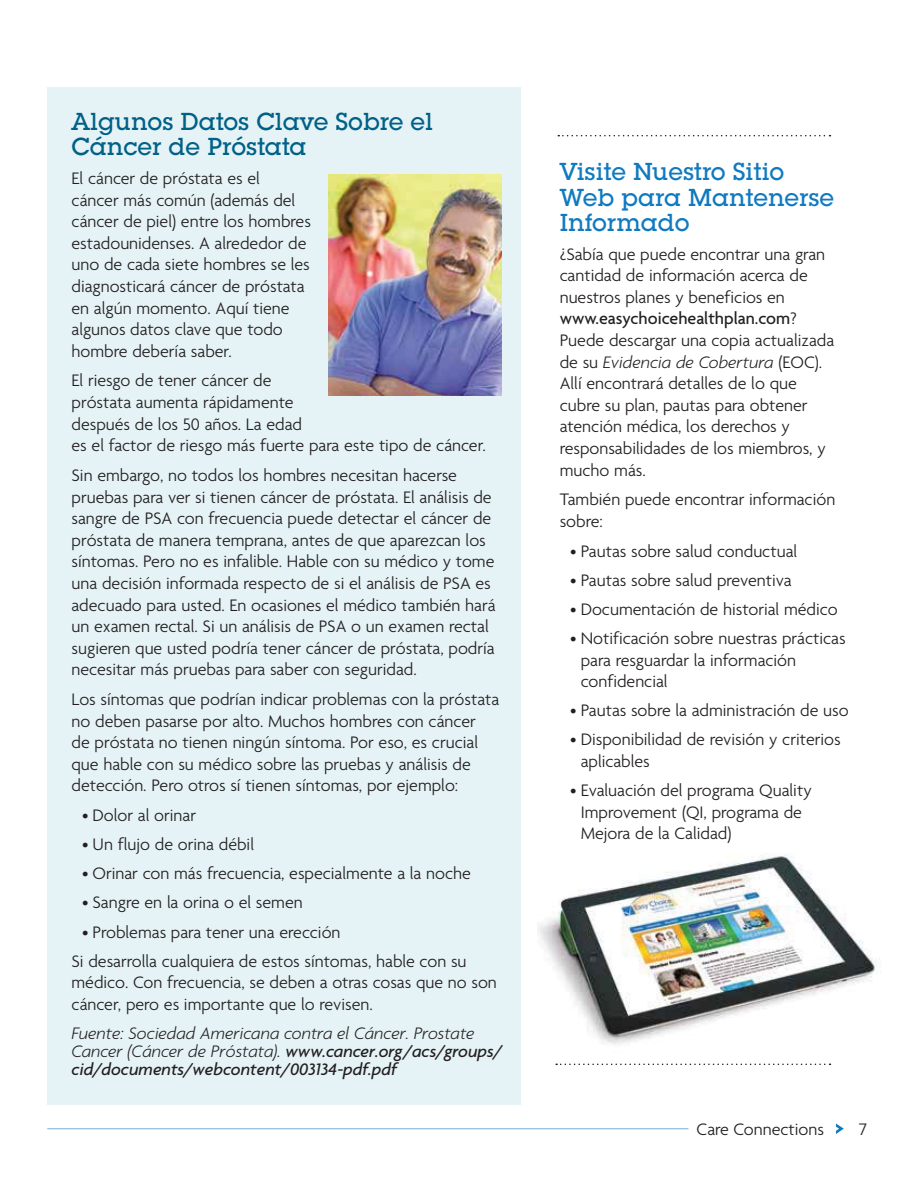
<style>
.page{position:relative;width:918px;height:1188px;background:#fff}
.page>*{position:absolute;margin:0;border:0;box-sizing:border-box;transform-origin:0 0}
.t1{font:500 24px/25.5px "Lubalin Graph Std";color:#107ac0}
.t2{font:500 24px/25.5px "Lubalin Graph Std";color:#006086}
.t3{font:18px/21.6px "Agenda OTF Lig";color:#231f20}
.t4{font:italic 18px/18px "Agenda OTF Med";color:#231f20}
.t5{font:italic 18px "Agenda OTF Lig";color:#231f20}
.t6{font:18px "Agenda OTF Med";color:#231f20}
.s1{font-family:"Agenda OTF Lig"}
.s2{font-style:italic}
</style>
<div class="page">
<svg style="left:836px;top:1124px;width:8px;height:10px"></svg>
<hr style="left:47px;top:1128px;width:642px;height:1px;background:#7baddd">
<img style="left:538px;top:854px;width:342px;height:212px">
<div style="left:47px;top:87px;width:474px;height:1017px;background:#e5f3f6"></div>
<img style="left:328px;top:175px;width:173px;height:221px">
<svg style="left:556px;top:1064px;width:275px;height:1px"></svg>
<svg style="left:558px;top:135px;width:273px;height:1px"></svg>
<h1 class="t2" style="left:72px;top:110px;width:363px">Algunos Datos Clave Sobre el<br>Cáncer de Próstata</h1>
<p class="t3" style="left:72px;top:169px;width:241px">El cáncer de próstata es el cáncer más común (además del cáncer de piel) entre los hombres estadounidenses. A alrededor de uno de cada siete hombres se les diagnosticará cáncer de próstata en algún momento. Aquí tiene algunos datos clave que todo hombre debería saber.</p>
<p class="t3" style="left:72px;top:371px;width:416px">El riesgo de tener cáncer de<br>próstata aumenta rápidamente<br>después de los 50 años. La edad<br>es el factor de riesgo más fuerte para este tipo de cáncer.</p>
<p class="t3" style="left:72px;top:466px;width:426px">Sin embargo, no todos los hombres necesitan hacerse pruebas para ver si tienen cáncer de próstata. El análisis de sangre de PSA con frecuencia puede detectar el cáncer de próstata de manera temprana, antes de que aparezcan los síntomas. Pero no es infalible. Hable con su médico y tome una decisión informada respecto de si el análisis de PSA es adecuado para usted. En ocasiones el médico también hará un examen rectal. Si un análisis de PSA o un examen rectal sugieren que usted podría tener cáncer de próstata, podría necesitar más pruebas para saber con seguridad.</p>
<p class="t3" style="left:72px;top:690px;width:429px">Los síntomas que podrían indicar problemas con la próstata no deben pasarse por alto. Muchos hombres con cáncer<br>de próstata no tienen ningún síntoma. Por eso, es crucial que hable con su médico sobre las pruebas y análisis de detección. Pero otros sí tienen síntomas, por ejemplo:</p>
<p class="t3" style="left:82px;top:806px;width:116px">• Dolor al orinar</p>
<p class="t3" style="left:82px;top:835px;width:174px">• Un flujo de orina débil</p>
<p class="t3" style="left:82px;top:864px;width:390px">• Orinar con más frecuencia, especialmente a la noche</p>
<p class="t3" style="left:82px;top:893px;width:222px">• Sangre en la orina o el semen</p>
<p class="t3" style="left:72px;top:919px;width:397px;line-height:29.1px;text-indent:11px">• Problemas para tener una erección<br>Si desarrolla cualquiera de estos síntomas, hable con su</p>
<p class="t3" style="left:72px;top:973px;width:427px">médico. Con frecuencia, se deben a otras cosas que no son cáncer, pero es importante que lo revisen.</p>
<p class="t5" style="left:72px;top:1025px;width:405px">Fuente: Sociedad Americana contra el Cáncer. Prostate</p>
<p class="t4" style="left:72px;top:1043px;width:432px"><span class="s1">Cancer (Cáncer de Próstata).</span> www.cancer.org/acs/groups/ cid/documents/webcontent/003134-pdf.pdf</p>
<h1 class="t1" style="left:560px;top:161px;width:276px">Visite Nuestro Sitio<br>Web para Mantenerse<br>Informado</h1>
<p class="t3" style="left:560px;top:244px;width:267px">¿Sabía que puede encontrar una gran cantidad de información acerca de nuestros planes y beneficios en</p>
<p class="t6" style="left:560px;top:312px;width:239px">www.easychoicehealthplan.com<span class="s1">?</span></p>
<p class="t3" style="left:560px;top:331px;width:276px">Puede descargar una copia actualizada de su <span class="s2">Evidencia de Cobertura</span> (EOC).<br>Allí encontrará detalles de lo que cubre su plan, pautas para obtener atención médica, los derechos y responsabilidades de los miembros, y mucho más.</p>
<p class="t3" style="left:560px;top:490px;width:277px">También puede encontrar información sobre:</p>
<p class="t3" style="left:570px;top:541px;width:229px">• Pautas sobre salud conductual</p>
<p class="t3" style="left:570px;top:571px;width:223px">• Pautas sobre salud preventiva</p>
<p class="t3" style="left:570px;top:600px;width:269px">• Documentación de historial médico</p>
<p class="t3" style="left:581px;top:629px;width:266px;text-indent:-10px">• Notificación sobre nuestras prácticas para resguardar la información confidencial</p>
<p class="t3" style="left:570px;top:701px;width:280px">• Pautas sobre la administración de uso</p>
<p class="t3" style="left:581px;top:730px;width:261px;text-indent:-10px">• Disponibilidad de revisión y criterios aplicables</p>
<p class="t3" style="left:581px;top:781px;width:233px;text-indent:-10px">• Evaluación del programa Quality<br>Improvement (QI, programa de<br>Mejora de la Calidad)</p>
<p class="t3" style="left:697px;top:1119px;width:129px">Care Connections</p>
<p class="t3" style="left:859px;top:1119px;width:10px">7</p>
</div>
